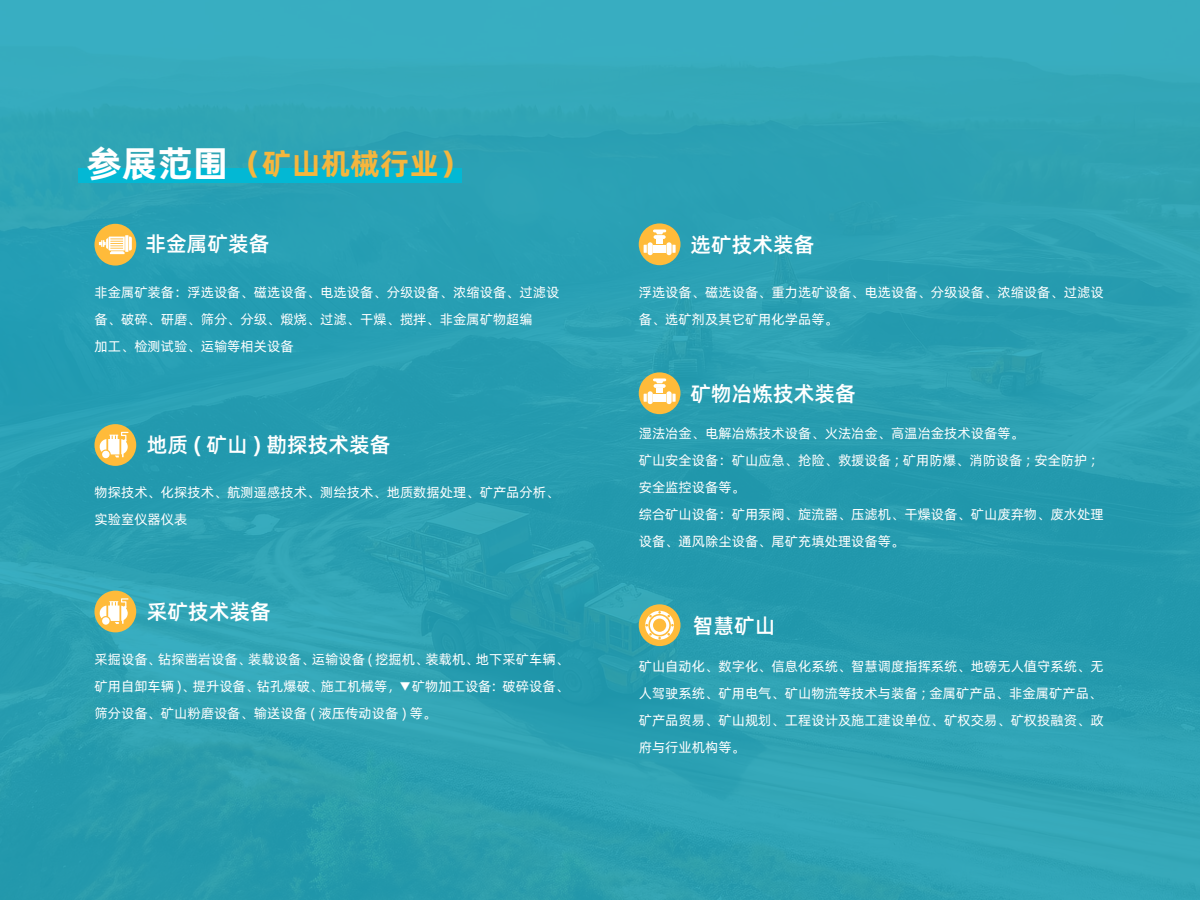
<style>
.page{position:relative;width:1200px;height:900px;background:#fff}
.page>*{position:absolute;margin:0;border:0;box-sizing:border-box;transform-origin:0 0}
.t1{font:700 30px "Alibaba Pu Hui Ti";color:#f5b63d}
.t2{font:500 21px "Alibaba Pu Hui Ti";color:#fff}
.t3{font:13.5px/27px "Alibaba Pu Hui Ti";color:#fff}
.s1{font-size:36px;color:#fff}
</style>
<div class="page">
<div style="left:0;top:0;width:1200px;height:900px;background:linear-gradient(to right,#2aa0b3,#2da1b3)"></div>
<div style="left:78px;top:168px;width:383px;height:15px;background:#03b8d4"></div>
<div style="left:639px;top:223px;width:42px;height:42px;background:#ffbb3a;border-radius:50%"></div>
<div style="left:639px;top:372px;width:42px;height:42px;background:#ffbb3a;border-radius:50%"></div>
<div style="left:639px;top:604px;width:42px;height:42px;background:#ffbb3a;border-radius:50%"></div>
<svg style="left:644px;top:230px;width:32px;height:25px"></svg>
<svg style="left:644px;top:378px;width:32px;height:26px"></svg>
<div style="left:94px;top:224px;width:42px;height:42px;background:#ffbb3a;border-radius:50%"></div>
<div style="left:94px;top:424px;width:42px;height:42px;background:#ffbb3a;border-radius:50%"></div>
<div style="left:94px;top:591px;width:42px;height:41px;background:#ffbb3a;border-radius:50%"></div>
<svg style="left:99px;top:235px;width:33px;height:19px"></svg>
<svg style="left:99px;top:432px;width:30px;height:25px"></svg>
<svg style="left:99px;top:598px;width:30px;height:26px"></svg>
<svg style="left:645px;top:611px;width:29px;height:29px"></svg>
<h1 class="t1" style="left:87px;top:140px;width:384px"><span class="s1">参展范围</span>（矿山机械行业）</h1>
<h2 class="t2" style="left:146px;top:227px;width:125px">非金属矿装备</h2>
<p class="t3" style="left:94px;top:278px;width:466px">非金属矿装备：浮选设备、磁选设备、电选设备、分级设备、浓缩设备、过滤设备、破碎、研磨、筛分、分级、煅烧、过滤、干燥、搅拌、非金属矿物超编<br>加工、检测试验、运输等相关设备</p>
<h2 class="t2" style="left:147px;top:429px;width:245px">地质 ( 矿山 ) 勘探技术装备</h2>
<p class="t3" style="left:94px;top:478px;width:466px">物探技术、化探技术、航测遥感技术、测绘技术、地质数据处理、矿产品分析、实验室仪器仪表</p>
<h2 class="t2" style="left:147px;top:595px;width:125px">采矿技术装备</h2>
<h2 class="t2" style="left:690px;top:228px;width:125px">选矿技术装备</h2>
<p class="t3" style="left:639px;top:278px;width:466px">浮选设备、磁选设备、重力选矿设备、电选设备、分级设备、浓缩设备、过滤设备、选矿剂及其它矿用化学品等。</p>
<h2 class="t2" style="left:690px;top:377px;width:167px">矿物冶炼技术装备</h2>
<p class="t3" style="left:639px;top:419px;width:466px">湿法冶金、电解冶炼技术设备、火法冶金、高温冶金技术设备等。<br>矿山安全设备：矿山应急、抢险、救援设备 ; 矿用防爆、消防设备 ; 安全防护 ;安全监控设备等。<br>综合矿山设备：矿用泵阀、旋流器、压滤机、干燥设备、矿山废弃物、废水处理设备、通风除尘设备、尾矿充填处理设备等。</p>
<h2 class="t2" style="left:693px;top:609px;width:84px">智慧矿山</h2>
<p class="t3" style="left:94px;top:645px;width:476px;text-align:justify">采掘设备、钻探凿岩设备、装载设备、运输设备 ( 挖掘机、装载机、地下采矿车辆、矿用自卸车辆 )、提升设备、钻孔爆破、施工机械等，▼矿物加工设备：破碎设备、筛分设备、矿山粉磨设备、输送设备 ( 液压传动设备 ) 等。</p>
<p class="t3" style="left:639px;top:652px;width:466px;text-align:justify">矿山自动化、数字化、信息化系统、智慧调度指挥系统、地磅无人值守系统、无人驾驶系统、矿用电气、矿山物流等技术与装备 ; 金属矿产品、非金属矿产品、矿产品贸易、矿山规划、工程设计及施工建设单位、矿权交易、矿权投融资、政府与行业机构等。</p>
</div>
